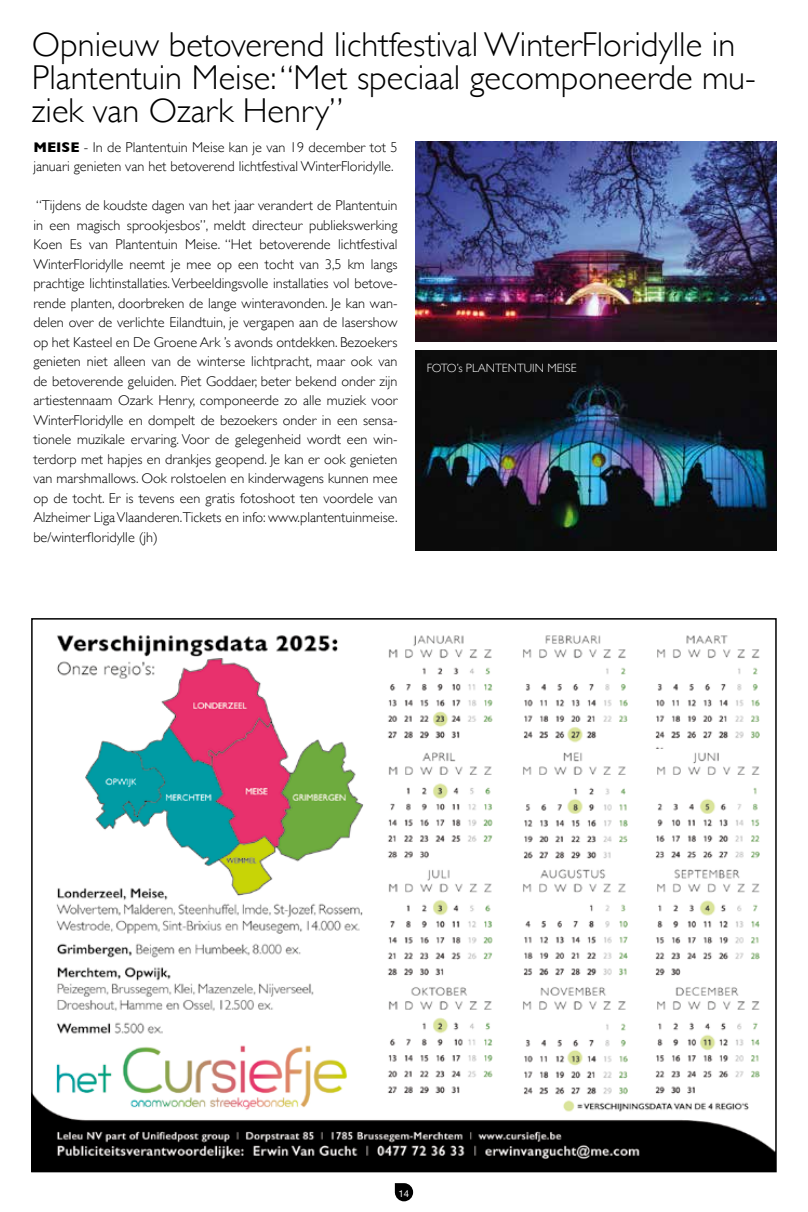
<style>
.page{position:relative;width:808px;height:1212px;background:#fff}
.page>*{position:absolute;margin:0;border:0;box-sizing:border-box;transform-origin:0 0}
.t1{font:300 34.5px/33px "Gill Sans";color:#000}
.t2{font:300 14.25px/19.5px "Gill Sans";color:#000}
.t3{font:300 12px "Gill Sans";color:#fff}
.t4{font:9.6px "Helvetica Neue";color:#fff}
.s1{font-weight:700}
</style>
<div class="page">
<svg style="left:395px;top:1183px;width:18px;height:18px"></svg>
<img style="left:34px;top:635px;width:740px;height:534px">
<img style="left:415px;top:142px;width:361px;height:200px">
<img style="left:415px;top:350px;width:361px;height:200px">
<h1 class="t1" style="left:32px;top:26px;width:726px">Opnieuw betoverend lichtfestival WinterFloridylle in<br>Plantentuin Meise: “Met speciaal gecomponeerde mu&shy;ziek van Ozark Henry”</h1>
<p class="t2" style="left:33px;top:136px;width:366px"><span class="s1">MEISE</span> - In de Plantentuin Meise kan je van 19 december tot 5 januari genieten van het betoverend lichtfestival WinterFloridylle.</p>
<p class="t2" style="left:33px;top:195px;width:366px;text-align:justify">“Tijdens de koudste dagen van het jaar verandert de Plantentuin in een magisch sprookjesbos”, meldt directeur publiekswerking Koen Es van Plantentuin Meise. “Het betoverende lichtfestival WinterFloridylle neemt je mee op een tocht van 3,5 km langs prachtige lichtinstallaties. Verbeeldingsvolle installaties vol betove&shy;rende planten, doorbreken de lange winteravonden. Je kan wan&shy;delen over de verlichte Eilandtuin, je vergapen aan de lasershow op het Kasteel en De Groene Ark ’s avonds ontdekken. Bezoekers genieten niet alleen van de winterse lichtpracht, maar ook van de betoverende geluiden. Piet Goddaer, beter bekend onder zijn artiestennaam Ozark Henry, componeerde zo alle muziek voor WinterFloridylle en dompelt de bezoekers onder in een sensa&shy;tionele muzikale ervaring. Voor de gelegenheid wordt een win&shy;terdorp met hapjes en drankjes geopend. Je kan er ook genieten van marshmallows. Ook rolstoelen en kinderwagens kunnen mee op de tocht. Er is tevens een gratis fotoshoot ten voordele van Alzheimer Liga Vlaanderen.Tickets en info: www.plantentuinmeise. be/winterfloridylle (jh)</p>
<p class="t3" style="left:427px;top:358px;width:151px">FOTO’s PLANTENTUIN MEISE</p>
<p class="t4" style="left:399px;top:1186px;width:12px">14</p>
</div>
